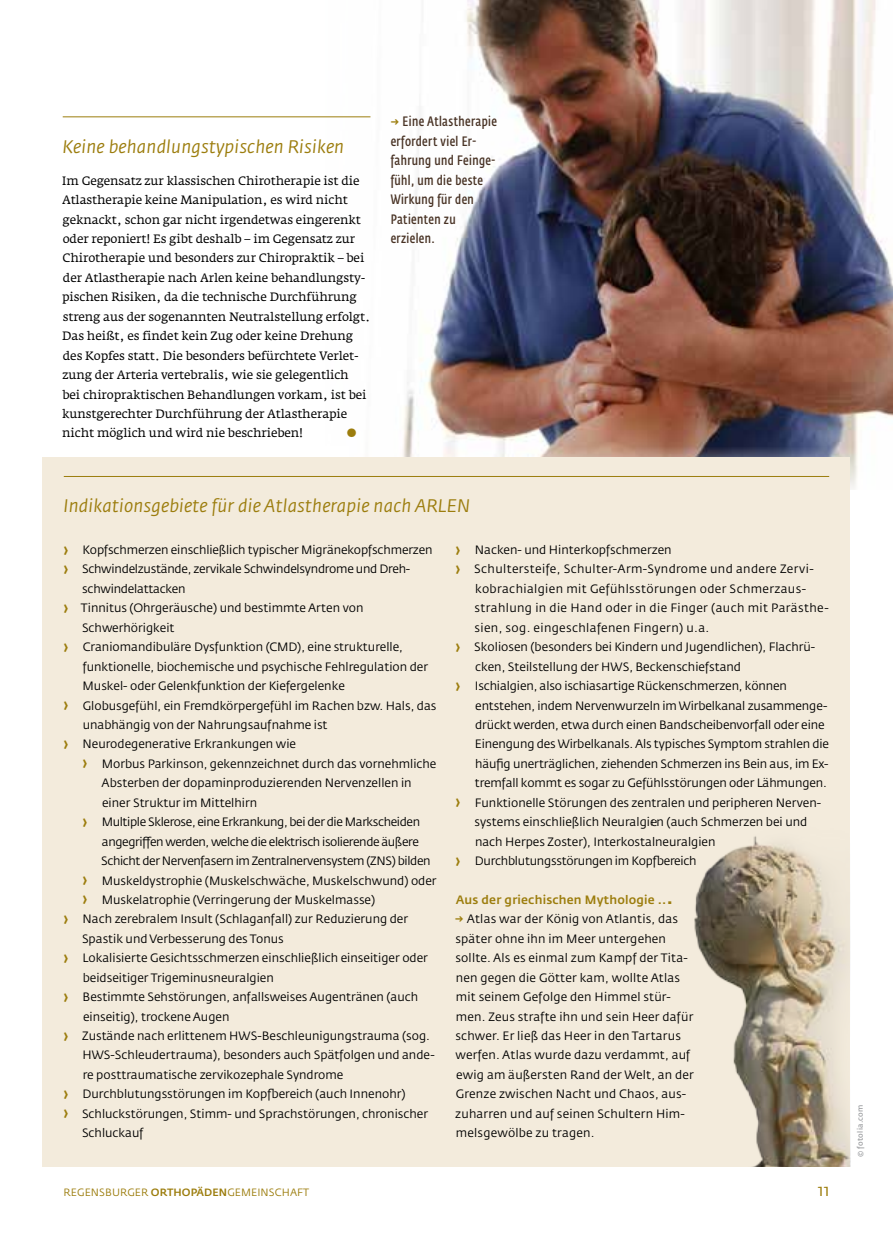
<style>
.page{position:relative;width:893px;height:1234px;background:#fff}
.page>*{position:absolute;margin:0;border:0;box-sizing:border-box;transform-origin:0 0}
.t1{font:italic 18px "Fedra Sans Std";letter-spacing:.01em;color:#9c7d0d}
.t2{font:16.5px "Fedra Sans Std";color:#9c7d0d}
.t3{font:600 13.5px/19.5px "Fedra Sans Cond Std";letter-spacing:.03em;color:#483224}
.t4{font:12px/19.5px "Fedra Sans Std";color:#000}
.t5{font:12px/19.5px "Fedra Serif A";letter-spacing:-.01em;color:#000}
.t6{font:12px "Fedra Sans Std";letter-spacing:.03em;color:#000}
.t7{font:12px "Fedra Sans Std";letter-spacing:-.03em;color:#000}
.t8{font:12px "Fedra Sans Std";letter-spacing:-.02em;color:#000}
.t9{font:500 12px "Fedra Sans Std";letter-spacing:.015em;color:#9c7d0d}
.t10{font:10.5px "Fedra Sans Std";letter-spacing:.01em;color:#9c7d0d}
.t11{font:7.5px "Fedra Sans Std";letter-spacing:.03em;color:#939598}
.s1{color:#9c7d0d}
.s2{font-size:19.5px;color:#9c7d0d}
.s3{font-size:19.5px}
.s4{font-family:"Fedra Sans Cond Std";font-weight:600;font-size:13.5px;color:#9c7d0d}
.s5{font-weight:500}
</style>
<div class="page">
<img style="left:325px;top:0;width:568px;height:489px">
<div style="left:43px;top:456px;width:807px;height:709px;background:#f3ebdc"></div>
<hr style="left:64px;top:476px;width:765px;height:1px;background:#9c7d0d">
<img style="left:694px;top:836px;width:156px;height:329px">
<hr style="left:63px;top:116px;width:307px;height:1px;background:#9c7d0d">
<svg style="left:347px;top:429px;width:9px;height:8px"></svg>
<h1 class="t1" style="left:62px;top:135px;width:283px">Keine behandlungstypischen Risiken</h1>
<p class="t5" style="left:62px;top:171px;width:310px">Im Gegensatz zur klassischen Chirotherapie ist die Atlastherapie keine Manipulation, es wird nicht geknackt, schon gar nicht irgendetwas eingerenkt oder reponiert! Es gibt deshalb – im Gegensatz zur Chirotherapie und besonders zur Chiropraktik – bei der Atlastherapie nach Arlen keine behandlungsty&shy;pischen Risiken, da die technische Durchführung streng aus der sogenannten Neutralstellung erfolgt.<br>Das heißt, es findet kein Zug oder keine Drehung des Kopfes statt. Die besonders befürchtete Verlet&shy;zung der Arteria vertebralis, wie sie gelegentlich<br>bei chiropraktischen Behandlungen vorkam, ist bei kunstgerechter Durchführung der Atlastherapie nicht möglich und wird nie beschrieben!</p>
<p class="t3" style="left:391px;top:112px;width:108px"><span class="s1">→</span> Eine Atlastherapie erfordert viel Er&shy;fahrung und Feinge&shy;fühl, um die beste<br>Wirkung für den<br>Patienten zu erzielen.</p>
<h1 class="t1" style="left:64px;top:494px;width:408px">Indikationsgebiete für die Atlastherapie nach ARLEN</h1>
<p class="t4" style="left:456px;top:540px;width:218px"><span class="s2">›</span> Nacken- und Hinterkopfschmerzen</p>
<p class="t6" style="left:456px;top:561px;width:360px"><span class="s2">›</span> Schultersteife, Schulter-Arm-Syndrome und andere Zervi-</p>
<p class="t6" style="left:475px;top:581px;width:332px">kobrachialgien mit Gefühlsstörungen oder Schmerzaus-</p>
<p class="t6" style="left:475px;top:600px;width:356px">strahlung in die Hand oder in die Finger (auch mit Parästhe-</p>
<p class="t6" style="left:475px;top:620px;width:236px">sien, sog. eingeschlafenen Fingern) u.a.</p>
<p class="t4" style="left:456px;top:637px;width:361px"><span class="s2">›</span> Skoliosen (besonders bei Kindern und Jugendlichen), Flachrü-</p>
<p class="t4" style="left:475px;top:656px;width:267px">cken, Steilstellung der HWS, Beckenschiefstand</p>
<p class="t4" style="left:456px;top:676px;width:333px"><span class="s2">›</span> Ischialgien, also ischiasartige Rückenschmerzen, können</p>
<p class="t4" style="left:475px;top:695px;width:354px">entstehen, indem Nervenwurzeln im Wirbelkanal zusammenge-</p>
<p class="t4" style="left:475px;top:714px;width:351px">drückt werden, etwa durch einen Bandscheibenvorfall oder eine</p>
<p class="t4" style="left:475px;top:734px;width:356px">Einengung des Wirbelkanals. Als typisches Symptom strahlen die</p>
<p class="t4" style="left:475px;top:753px;width:355px">häufig unerträglichen, ziehenden Schmerzen ins Bein aus, im Ex-</p>
<p class="t4" style="left:475px;top:773px;width:354px">tremfall kommt es sogar zu Gefühlsstörungen oder Lähmungen.</p>
<p class="t4" style="left:456px;top:792px;width:367px"><span class="s2">›</span> Funktionelle Störungen des zentralen und peripheren Nerven-</p>
<p class="t4" style="left:475px;top:812px;width:334px">systems einschließlich Neuralgien (auch Schmerzen bei und</p>
<p class="t4" style="left:475px;top:831px;width:242px">nach Herpes Zoster), Interkostalneuralgien</p>
<p class="t8" style="left:456px;top:853px;width:243px"><span class="s2">›</span> Durchblutungsstörungen im Kopfbereich</p>
<p class="t9" style="left:456px;top:892px;width:219px">Aus der griechischen Mythologie ..<span class="s3">.</span></p>
<p class="t4" style="left:455px;top:909px;width:240px"><span class="s4">→</span> Atlas war der König von Atlantis, das später ohne ihn im Meer untergehen sollte. Als es einmal zum Kampf der Tita&shy;nen gegen die Götter kam, wollte Atlas mit seinem Gefolge den Himmel stür&shy;men. Zeus strafte ihn und sein Heer dafür schwer. Er ließ das Heer in den Tartarus werfen. Atlas wurde dazu verdammt, auf ewig am äußersten Rand der Welt, an der Grenze zwischen Nacht und Chaos, aus&shy;zuharren und auf seinen Schultern Him&shy;melsgewölbe zu tragen.</p>
<p class="t4" style="left:63px;top:540px;width:371px"><span class="s2">›</span> Kopfschmerzen einschließlich typischer Migränekopfschmerzen</p>
<p class="t8" style="left:63px;top:561px;width:348px"><span class="s2">›</span> Schwindelzustände, zervikale Schwindelsyndrome und Dreh-</p>
<p class="t8" style="left:82px;top:581px;width:105px">schwindelattacken</p>
<p class="t4" style="left:63px;top:598px;width:302px"><span class="s2">›</span> Tinnitus (Ohrgeräusche) und bestimmte Arten von</p>
<p class="t4" style="left:82px;top:617px;width:94px">Schwerhörigkeit</p>
<p class="t4" style="left:63px;top:637px;width:341px"><span class="s2">›</span> Craniomandibuläre Dysfunktion (CMD), eine strukturelle,</p>
<p class="t4" style="left:83px;top:656px;width:347px">funktionelle, biochemische und psychische Fehlregulation der</p>
<p class="t4" style="left:83px;top:676px;width:264px">Muskel- oder Gelenkfunktion der Kiefergelenke</p>
<p class="t4" style="left:63px;top:695px;width:375px"><span class="s2">›</span> Globusgefühl, ein Fremdkörpergefühl im Rachen bzw. Hals, das</p>
<p class="t4" style="left:83px;top:714px;width:246px">unabhängig von der Nahrungsaufnahme ist</p>
<p class="t4" style="left:63px;top:734px;width:234px"><span class="s2">›</span> Neurodegenerative Erkrankungen wie</p>
<p class="t4" style="left:82px;top:753px;width:355px"><span class="s2">›</span> Morbus Parkinson, gekennzeichnet durch das vornehmliche</p>
<p class="t4" style="left:102px;top:773px;width:312px">Absterben der dopaminproduzierenden Nervenzellen in</p>
<p class="t4" style="left:102px;top:792px;width:157px">einer Struktur im Mittelhirn</p>
<p class="t7" style="left:82px;top:814px;width:339px"><span class="s2">›</span> Multiple Sklerose, eine Erkrankung, bei der die Markscheiden</p>
<p class="t7" style="left:102px;top:833px;width:318px">angegriffen werden, welche die elektrisch isolierende äußere</p>
<p class="t7" style="left:101px;top:853px;width:331px">Schicht der Nervenfasern im Zentralnervensystem (ZNS) bilden</p>
<p class="t4" style="left:82px;top:870px;width:356px"><span class="s2">›</span> Muskeldystrophie (Muskelschwäche, Muskelschwund) oder</p>
<p class="t4" style="left:82px;top:889px;width:294px"><span class="s2">›</span> Muskelatrophie (Verringerung der Muskelmasse)</p>
<p class="t4" style="left:63px;top:909px;width:346px"><span class="s2">›</span> Nach zerebralem Insult (Schlaganfall) zur Reduzierung der</p>
<p class="t4" style="left:82px;top:928px;width:203px">Spastik und Verbesserung des Tonus</p>
<p class="t4" style="left:63px;top:948px;width:366px"><span class="s2">›</span> Lokalisierte Gesichtsschmerzen einschließlich einseitiger oder</p>
<p class="t4" style="left:83px;top:967px;width:193px">beidseitiger Trigeminusneuralgien</p>
<p class="t4" style="left:63px;top:986px;width:356px"><span class="s2">›</span> Bestimmte Sehstörungen, anfallsweises Augentränen (auch</p>
<p class="t4" style="left:83px;top:1006px;width:148px">einseitig), trockene Augen</p>
<p class="t4" style="left:63px;top:1025px;width:368px"><span class="s2">›</span> Zustände nach erlittenem HWS-Beschleunigungstrauma (sog.</p>
<p class="t4" style="left:83px;top:1045px;width:354px">HWS-Schleudertrauma), besonders auch Spätfolgen und ande-</p>
<p class="t4" style="left:83px;top:1064px;width:262px">re posttraumatische zervikozephale Syndrome</p>
<p class="t4" style="left:63px;top:1084px;width:344px"><span class="s2">›</span> Durchblutungsstörungen im Kopfbereich (auch Innenohr)</p>
<p class="t4" style="left:63px;top:1103px;width:366px"><span class="s2">›</span> Schluckstörungen, Stimm- und Sprachstörungen, chronischer</p>
<p class="t4" style="left:82px;top:1122px;width:63px">Schluckauf</p>
<p class="t10" style="left:64px;top:1184px;width:247px">REGENSBURGER <span class="s5">ORTHOPÄDEN</span>GEMEINSCHAFT</p>
<h2 class="t2" style="left:818px;top:1179px;width:13px">11</h2>
<p class="t11" style="left:855px;top:1156px;width:54px;rotate:-90deg">© fotolia.com</p>
</div>
